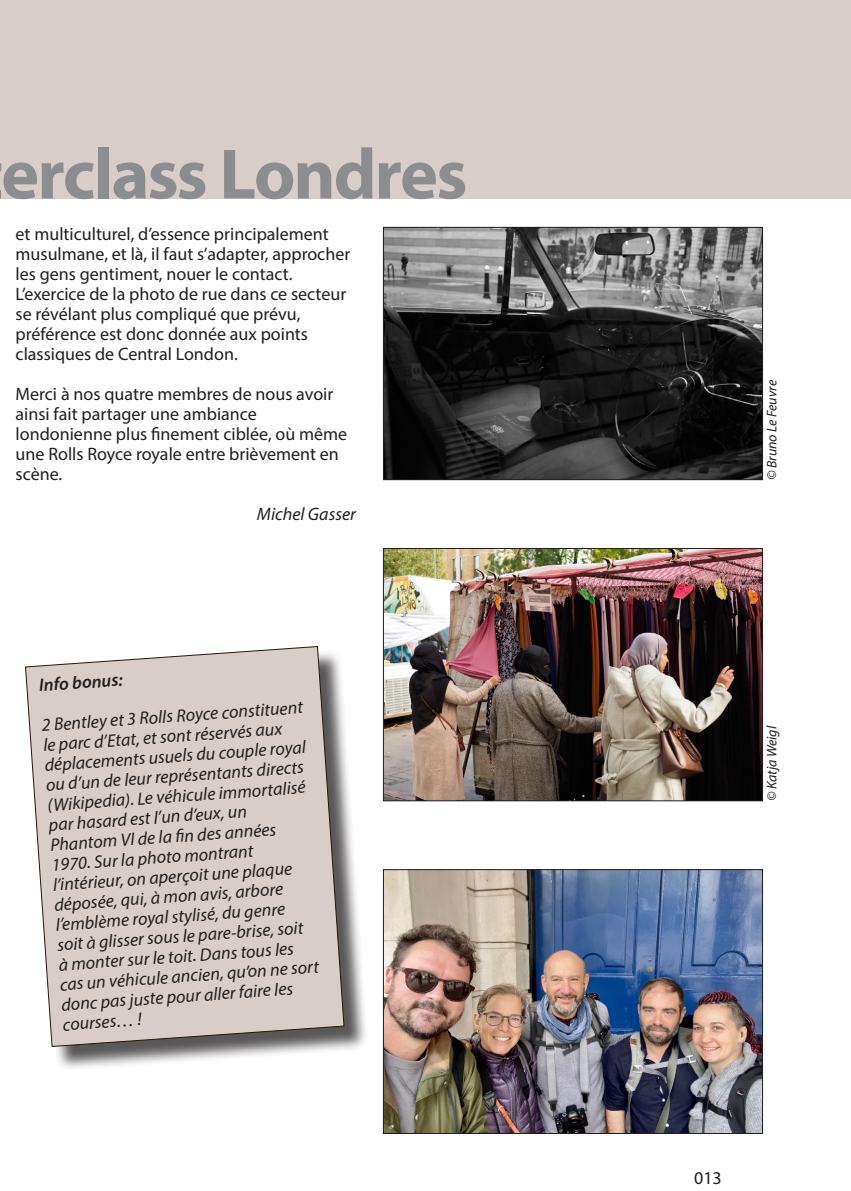
<style>
.page{position:relative;width:851px;height:1191px;background:#fff}
.page>*{position:absolute;margin:0;border:0;box-sizing:border-box;transform-origin:0 0}
.t1{font:700 72px "Myriad Pro";letter-spacing:-.03em;color:#8b8d90}
.t2{font:italic 18px/20px "Myriad Pro";color:#231f20}
.t3{font:18px/20px "Myriad Pro";color:#231f20}
.t4{font:italic 600 18px "Myriad Pro";color:#231f20}
.t5{font:italic 14px "Myriad Pro";color:#231f20}
</style>
<div class="page">
<div style="left:0;top:0;width:850px;height:198px;background:#d8cdc8"></div>
<img style="left:385px;top:229px;width:376px;height:249px">
<div style="left:383px;top:227px;width:380px;height:253px;border:1px solid #231f20"></div>
<img style="left:385px;top:871px;width:376px;height:261px">
<div style="left:383px;top:869px;width:380px;height:265px;border:1px solid #231f20"></div>
<div style="left:29px;top:649px;width:340px;height:422px;background:#231f20;opacity:.75"></div>
<svg style="left:25px;top:646px;width:320px;height:401px;background:#d9cfcb"></svg>
<img style="left:385px;top:550px;width:376px;height:249px">
<div style="left:383px;top:548px;width:380px;height:253px;border:1px solid #231f20"></div>
<h1 class="t1" style="left:1px;top:127px;width:467px">erclass Londres</h1>
<p class="t3" style="left:16px;top:224px;width:336px">et multiculturel, d’essence principalement musulmane, et là, il faut s’adapter, approcher les gens gentiment, nouer le contact.</p>
<p class="t3" style="left:16px;top:284px;width:332px">L’exercice de la photo de rue dans ce secteur se révélant plus compliqué que prévu,</p>
<p class="t3" style="left:16px;top:324px;width:294px">préférence est donc donnée aux points</p>
<p class="t3" style="left:16px;top:344px;width:223px">classiques de Central London.</p>
<p class="t3" style="left:16px;top:384px;width:319px">Merci à nos quatre membres de nous avoir ainsi fait partager une ambiance</p>
<p class="t3" style="left:16px;top:424px;width:333px">londonienne plus finement ciblée, où même une Rolls Royce royale entre brièvement en scène.</p>
<p class="t2" style="left:257px;top:504px;width:101px">Michel Gasser</p>
<p class="t4" style="left:38px;top:673px;width:85px;rotate:-4deg">Info bonus:</p>
<p class="t2" style="left:41px;top:715px;width:263px;rotate:-4deg">2 Bentley et 3 Rolls Royce constituent le parc d’Etat, et sont réservés aux déplacements usuels du couple royal ou d’un de leur représentants directs (Wikipedia). Le véhicule immortalisé par hasard est l’un d’eux, un</p>
<p class="t2" style="left:50px;top:834px;width:228px;rotate:-4deg">Phantom VI de la fi n des années<br>1970. Sur la photo montrant</p>
<p class="t2" style="left:52px;top:874px;width:261px;rotate:-4deg">l’intérieur, on aperçoit une plaque déposée, qui, à mon avis, arbore l’emblème royal stylisé, du genre soit à glisser sous le pare-brise, soit à monter sur le toit. Dans tous les cas un véhicule ancien, qu’on ne sort donc pas juste pour aller faire les courses… !</p>
<p class="t5" style="left:763px;top:480px;width:102px;rotate:-90deg">© Bruno Le Feuvre</p>
<p class="t5" style="left:763px;top:801px;width:77px;rotate:-90deg">© Katja Weigl</p>
<p class="t3" style="left:694px;top:1167px;width:29px">013</p>
</div>
